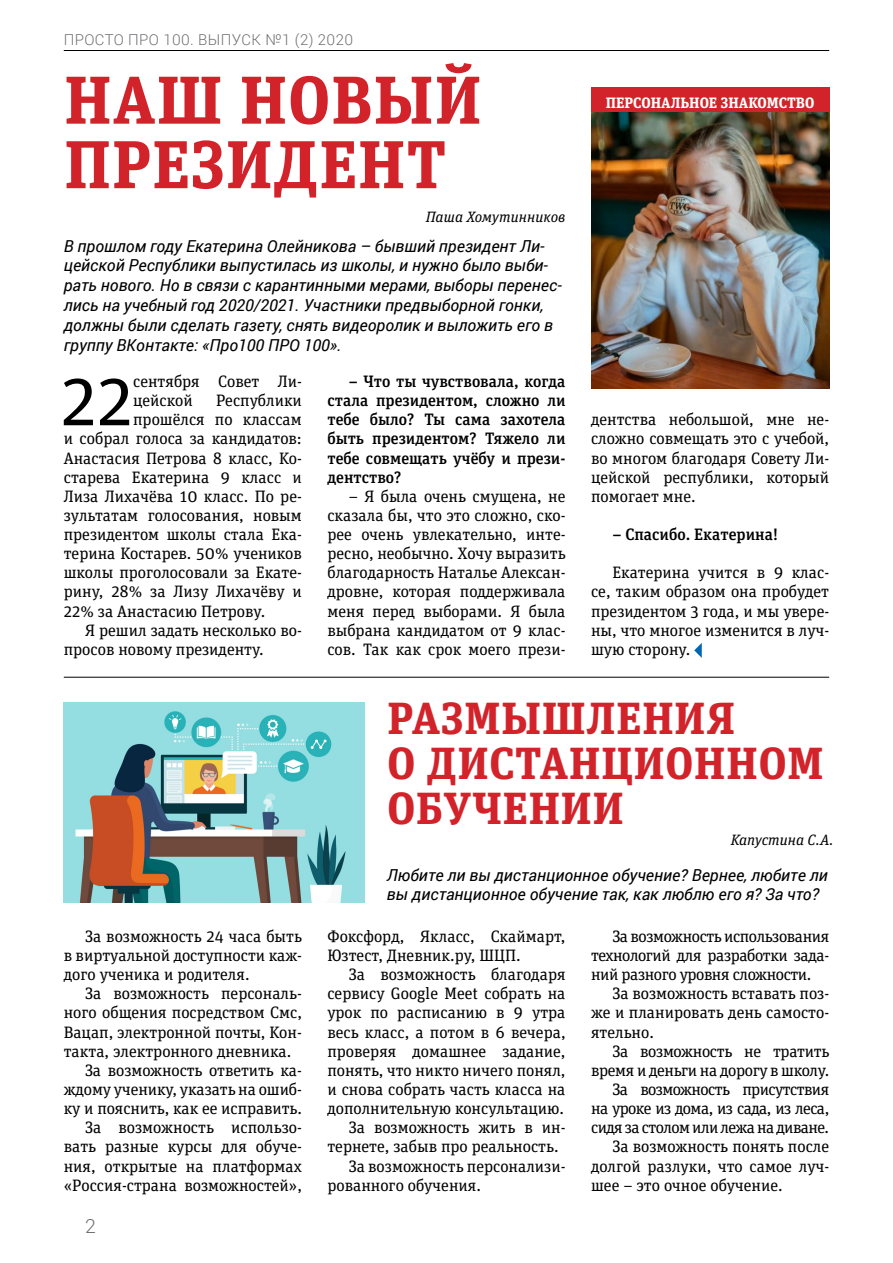
<style>
.page{position:relative;width:893px;height:1263px;background:#fff}
.page>*{position:absolute;margin:0;border:0;box-sizing:border-box;transform-origin:0 0}
.Первый_абзац{font:72px "Unit Slab Pro";color:#000}
.Статья{font:700 67.5px "Unit Slab Pro";letter-spacing:.02em;color:#d2232a}
.Статья-2{font:700 45px/45px "Unit Slab Pro";letter-spacing:.02em;color:#d2232a}
.t1{font:300 19.5px "Roboto";color:#6d6e71}
.Текст_статьи{font:16.5px/19.2px "Unit Slab Pro";color:#000;text-align:justify}
.Вводка{font:italic 16.5px/19.8px "Roboto";color:#000}
.Первый_абзац-2{font:16.5px/19.2px "Unit Slab Pro";color:#000}
.Текст_статьи-2{font:500 16.5px/19.2px "Unit Slab Pro";color:#000;text-align:justify}
.Текст_статьи-3{font:16.5px/19.2px "Unit Slab Pro";letter-spacing:-.02em;color:#000;text-align:right}
.Автор{font:italic 15px "Unit Slab Pro";color:#000}
.t2{font:300 15px "Roboto";letter-spacing:.025em;color:#6d6e71}
.t3{font:700 15px "Unit Slab Pro";color:#fff}
</style>
<div class="page">
<hr style="left:64px;top:50px;width:765px;height:1px;background:#000">
<svg style="left:694px;top:643px;width:8px;height:15px"></svg>
<img style="left:591px;top:112px;width:238px;height:276px">
<hr style="left:64px;top:677px;width:765px;height:1px;background:#000">
<div style="left:591px;top:87px;width:238px;height:25px;background:#d2232a"></div>
<img style="left:64px;top:703px;width:301px;height:199px">
<p class="t2" style="left:64px;top:29px;width:291px">ПРОСТО ПРО 100. ВЫПУСК №1 (2) 2020</p>
<p class="Статья" style="left:64px;top:51px;width:418px">НАШ НОВЫЙ</p>
<p class="Статья" style="left:64px;top:115px;width:383px">ПРЕЗИДЕНТ</p>
<p class="Автор" style="left:426px;top:207px;width:141px">Паша Хомутинников</p>
<p class="Вводка" style="left:64px;top:235px;width:499px">В прошлом году Екатерина Олейникова – бывший президент Ли&shy;цейской Республики выпустилась из школы, и нужно было выби&shy;рать нового. Но в связи с карантинными мерами, выборы перенес&shy;лись на учебный год 2020/2021. Участники предвыборной гонки, должны были сделать газету, снять видеоролик и выложить его в группу ВКонтакте: «Про100 ПРО 100».</p>
<p class="Первый_абзац" style="left:61px;top:352px;width:74px">22</p>
<p class="Первый_абзац-2" style="left:133px;top:371px;width:170px">сентября Совет Ли&shy;цейской</p>
<p class="Первый_абзац-2" style="left:216px;top:390px;width:87px">Республики</p>
<p class="Первый_абзац-2" style="left:133px;top:409px;width:170px">прошёлся по классам</p>
<p class="Первый_абзац-2" style="left:64px;top:429px;width:240px">и собрал голоса за кандидатов:</p>
<p class="Первый_абзац-2" style="left:64px;top:448px;width:240px">Анастасия Петрова 8 класс, Ко-</p>
<p class="Первый_абзац-2" style="left:64px;top:467px;width:240px">старева Екатерина 9 класс и</p>
<p class="Первый_абзац-2" style="left:64px;top:486px;width:240px">Лиза Лихачёва 10 класс. По ре-</p>
<p class="Первый_абзац-2" style="left:64px;top:505px;width:240px">зультатам голосования, новым</p>
<p class="Первый_абзац-2" style="left:64px;top:524px;width:240px">президентом школы стала Ека-</p>
<p class="Первый_абзац-2" style="left:64px;top:543px;width:240px">терина Костарев. 50% учеников</p>
<p class="Первый_абзац-2" style="left:64px;top:562px;width:240px">школы проголосовали за Екате-</p>
<p class="Первый_абзац-2" style="left:64px;top:582px;width:240px">рину, 28% за Лизу Лихачёву и</p>
<p class="Первый_абзац-2" style="left:64px;top:601px;width:203px">22% за Анастасию Петрову.</p>
<p class="Текст_статьи" style="left:64px;top:620px;width:240px;text-indent:21px">Я решил задать несколько во&shy;просов новому президенту.</p>
<p class="Текст_статьи-2" style="left:327px;top:371px;width:240px;text-indent:21px">– Что ты чувствовала, когда стала президентом, сложно ли тебе было? Ты сама захотела быть президентом? Тяжело ли тебе совмещать учёбу и прези&shy;дентство?</p>
<p class="Текст_статьи" style="left:327px;top:486px;width:240px;text-indent:21px">– Я была очень смущена, не сказала бы, что это сложно, ско&shy;рее очень увлекательно, инте&shy;ресно, необычно. Хочу выразить благодарность Наталье Алексан&shy;дровне, которая поддерживала меня перед выборами. Я была выбрана кандидатом от 9 клас&shy;сов. Так как срок моего прези-</p>
<p class="t3" style="left:606px;top:91px;width:210px">ПЕРСОНАЛЬНОЕ ЗНАКОМСТВО</p>
<p class="Текст_статьи" style="left:591px;top:409px;width:240px">дентства небольшой, мне не&shy;сложно совмещать это с учебой, во многом благодаря Совету Ли&shy;цейской республики, который помогает мне.</p>
<p class="Текст_статьи-2" style="left:612px;top:524px;width:167px">– Спасибо. Екатерина!</p>
<p class="Текст_статьи" style="left:591px;top:562px;width:240px;text-indent:21px">Екатерина учится в 9 клас&shy;се, таким образом она пробудет президентом 3 года, и мы увере&shy;ны, что многое изменится в луч&shy;шую сторону.</p>
<p class="Статья-2" style="left:387px;top:694px;width:438px">РАЗМЫШЛЕНИЯ<br>О ДИСТАНЦИОННОМ<br>ОБУЧЕНИИ</p>
<p class="Автор" style="left:731px;top:829px;width:104px">Капустина С.А.</p>
<p class="Текст_статьи" style="left:64px;top:926px;width:240px;text-indent:21px">За возможность 24 часа быть в виртуальной доступности каж&shy;дого ученика и родителя.</p>
<p class="Текст_статьи" style="left:64px;top:983px;width:240px;text-indent:21px">За возможность персональ&shy;ного общения посредством Смс, Вацап, электронной почты, Кон&shy;такта, электронного дневника.</p>
<p class="Текст_статьи" style="left:64px;top:1060px;width:240px;text-indent:21px">За возможность ответить ка&shy;ждому ученику, указать на ошиб&shy;ку и пояснить, как ее исправить.</p>
<p class="Текст_статьи" style="left:64px;top:1117px;width:240px;text-indent:21px">За возможность использо&shy;вать разные курсы для обуче&shy;ния, открытые на платформах «Россия-страна возможностей»,</p>
<p class="t1" style="left:85px;top:1213px;width:12px">2</p>
<p class="Вводка" style="left:387px;top:864px;width:442px">Любите ли вы дистанционное обучение? Вернее, любите ли вы дистанционное обучение так, как люблю его я? За что?</p>
<p class="Текст_статьи" style="left:327px;top:926px;width:240px">Фоксфорд, Якласс, Скаймарт,<br>Юзтест, Дневник.ру, ШЦП.</p>
<p class="Текст_статьи" style="left:327px;top:964px;width:240px;text-indent:21px">За возможность благодаря сервису Google Meet собрать на урок по расписанию в 9 утра весь класс, а потом в 6 вечера, проверяя домашнее задание, понять, что никто ничего понял, и снова собрать часть класса на дополнительную консультацию.</p>
<p class="Текст_статьи" style="left:327px;top:1117px;width:240px;text-indent:21px">За возможность жить в ин&shy;тернете, забыв про реальность.</p>
<p class="Текст_статьи" style="left:327px;top:1156px;width:240px;text-indent:21px">За возможность персонализи&shy;рованного обучения.</p>
<p class="Текст_статьи" style="left:591px;top:926px;width:240px;text-indent:21px">За возможность использования технологий для разработки зада&shy;ний разного уровня сложности.</p>
<p class="Текст_статьи" style="left:591px;top:983px;width:240px;text-indent:21px">За возможность вставать поз&shy;же и планировать день самосто&shy;ятельно.</p>
<p class="Текст_статьи-3" style="left:591px;top:1041px;width:240px">За возможность не тратить время и деньги на дорогу в школу.</p>
<p class="Текст_статьи" style="left:591px;top:1079px;width:240px;text-indent:21px">За возможность присутствия на уроке из дома, из сада, из леса, сидя за столом или лежа на диване.</p>
<p class="Текст_статьи" style="left:591px;top:1136px;width:240px;text-indent:21px">За возможность понять после долгой разлуки, что самое луч&shy;шее – это очное обучение.</p>
</div>
